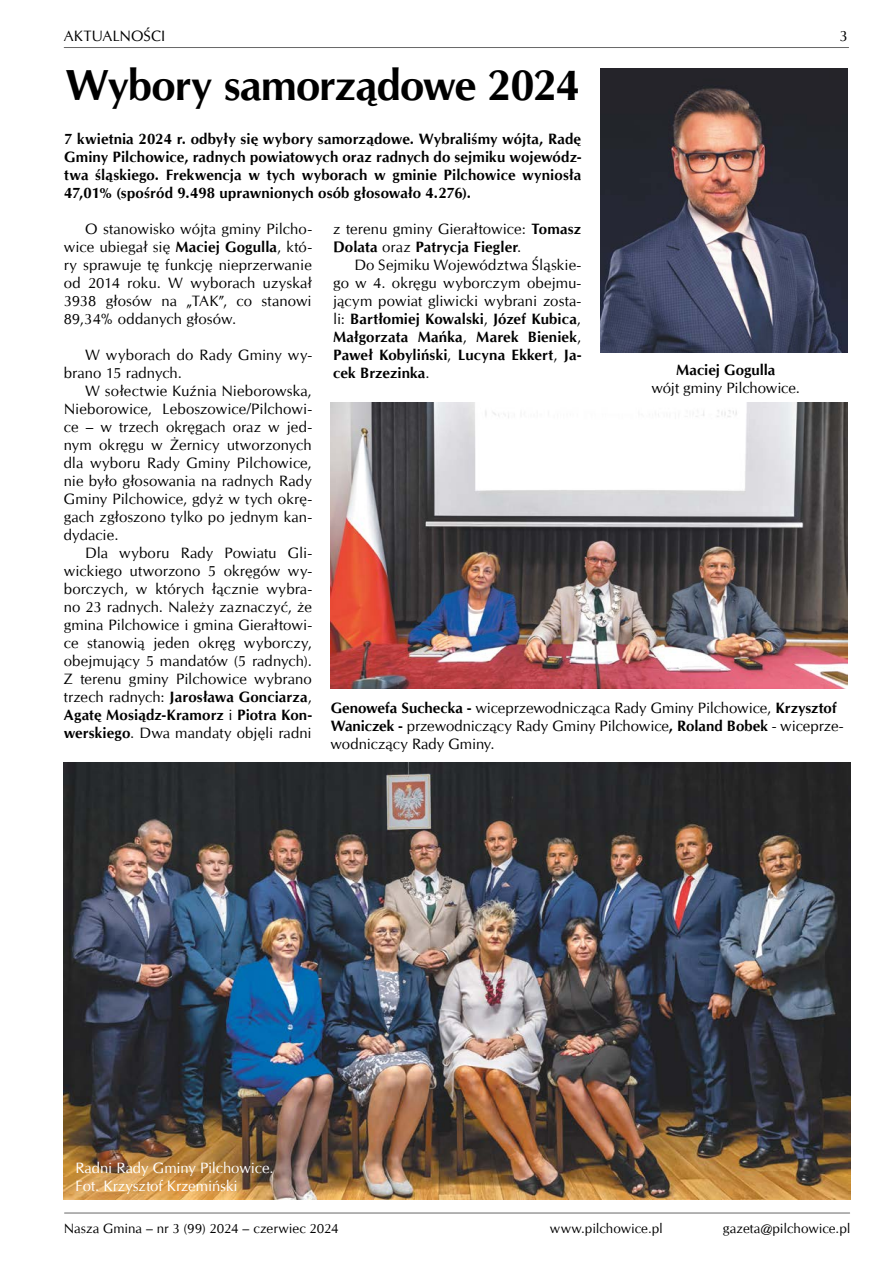
<style>
.page{position:relative;width:893px;height:1263px;background:#fff}
.page>*{position:absolute;margin:0;border:0;box-sizing:border-box;transform-origin:0 0}
.t1{font:700 43.5px "CG Omega";letter-spacing:-.02em;color:#000}
.t2{font:15px/18px "CG Omega";color:#000;text-align:justify}
.t3{font:700 15px/18px "CG Omega";letter-spacing:.005em;color:#000;text-align:justify}
.t4{font:15px/18px "CG Omega";letter-spacing:-.005em;color:#fff}
.t5{font:13.5px "CG Omega";letter-spacing:-.005em;color:#000}
.s1{font-weight:700}
.s2{font-weight:400}
</style>
<div class="page">
<hr style="left:65px;top:1212px;width:785px;height:1px;background:#000">
<hr style="left:64px;top:47px;width:785px;height:1px;background:#000">
<img style="left:601px;top:68px;width:247px;height:285px">
<img style="left:64px;top:762px;width:786px;height:437px">
<img style="left:331px;top:402px;width:517px;height:287px">
<p class="t2" style="left:64px;top:27px;width:103px">AKTUALNOŚCI</p>
<p class="t2" style="left:839px;top:27px;width:10px">3</p>
<h1 class="t1" style="left:65px;top:58px;width:516px">Wybory samorządowe 2024</h1>
<p class="t3" style="left:64px;top:130px;width:518px">7 kwietnia 2024 r. odbyły się wybory samorządowe. Wybraliśmy wójta, Radę Gminy Pilchowice, radnych powiatowych oraz radnych do sejmiku wojewódz&shy;twa śląskiego. Frekwencja w tych wyborach w gminie Pilchowice wyniosła 47,01% (spośród 9.498 uprawnionych osób głosowało 4.276).</p>
<p class="t2" style="left:64px;top:220px;width:250px;text-indent:21px">O stanowisko wójta gminy Pilcho&shy;wice ubiegał się <span class="s1">Maciej Gogulla</span>, któ&shy;ry sprawuje tę funkcję nieprzerwanie od 2014 roku. W wyborach uzyskał 3938 głosów na „TAK”, co stanowi 89,34% oddanych głosów.</p>
<p class="t2" style="left:64px;top:346px;width:250px;text-indent:21px">W wyborach do Rady Gminy wy&shy;brano 15 radnych.</p>
<p class="t2" style="left:64px;top:382px;width:250px;text-indent:21px">W sołectwie Kuźnia Nieborowska, Nieborowice, Leboszowice/Pilchowi&shy;ce – w trzech okręgach oraz w jed&shy;nym okręgu w Żernicy utworzonych dla wyboru Rady Gminy Pilchowice, nie było głosowania na radnych Rady Gminy Pilchowice, gdyż w tych okrę&shy;gach zgłoszono tylko po jednym kan&shy;dydacie.</p>
<p class="t2" style="left:64px;top:544px;width:250px;text-indent:21px">Dla wyboru Rady Powiatu Gli&shy;wickiego utworzono 5 okręgów wy&shy;borczych, w których łącznie wybra&shy;no 23 radnych. Należy zaznaczyć, że gmina Pilchowice i gmina Gierałtowi&shy;ce stanowią jeden okręg wyborczy, obejmujący 5 mandatów (5 radnych).<br>Z terenu gminy Pilchowice wybrano trzech radnych: <span class="s1">Jarosława Gonciarza</span>, <span class="s1">Agatę Mosiądz-Kramorz</span> i <span class="s1">Piotra Kon&shy;werskiego</span>. Dwa mandaty objęli radni</p>
<p class="t2" style="left:333px;top:220px;width:250px">z terenu gminy Gierałtowice: <span class="s1">Tomasz<br>Dolata</span> oraz <span class="s1">Patrycja Fiegler</span>.</p>
<p class="t3" style="left:333px;top:256px;width:250px;text-indent:21px"><span class="s2">Do Sejmiku Województwa Śląskie&shy;go w 4. okręgu wyborczym obejmu&shy;jącym powiat gliwicki wybrani zosta&shy;li:</span> Bartłomiej Kowalski<span class="s2">,</span> Józef Kubica<span class="s2">, </span>Małgorzata Mańka<span class="s2">,</span> Marek Bieniek<span class="s2">, </span>Paweł Kobyliński<span class="s2">,</span> Lucyna Ekkert<span class="s2">,</span> Ja&shy;cek Brzezinka<span class="s2">.</span></p>
<p class="t3" style="left:676px;top:361px;width:101px">Maciej Gogulla</p>
<p class="t2" style="left:651px;top:379px;width:150px">wójt gminy Pilchowice.</p>
<p class="t2" style="left:331px;top:699px;width:514px;text-align:left"><span class="s1">Genowefa Suchecka -</span> wiceprzewodnicząca Rady Gminy Pilchowice, <span class="s1">Krzysztof<br>Waniczek -</span> przewodniczący Rady Gminy Pilchowice<span class="s1">, Roland Bobek</span> - wiceprze&shy;wodniczący Rady Gminy.</p>
<p class="t4" style="left:75px;top:1159px;width:200px">Radni Rady Gminy Pilchowice.<br>Fot. Krzysztof Krzemiński</p>
<p class="t5" style="left:64px;top:1220px;width:276px">Nasza Gmina – nr 3 (99) 2024 – czerwiec 2024</p>
<p class="t5" style="left:550px;top:1220px;width:115px">www.pilchowice.pl</p>
<p class="t5" style="left:723px;top:1220px;width:129px">gazeta@pilchowice.pl</p>
</div>
